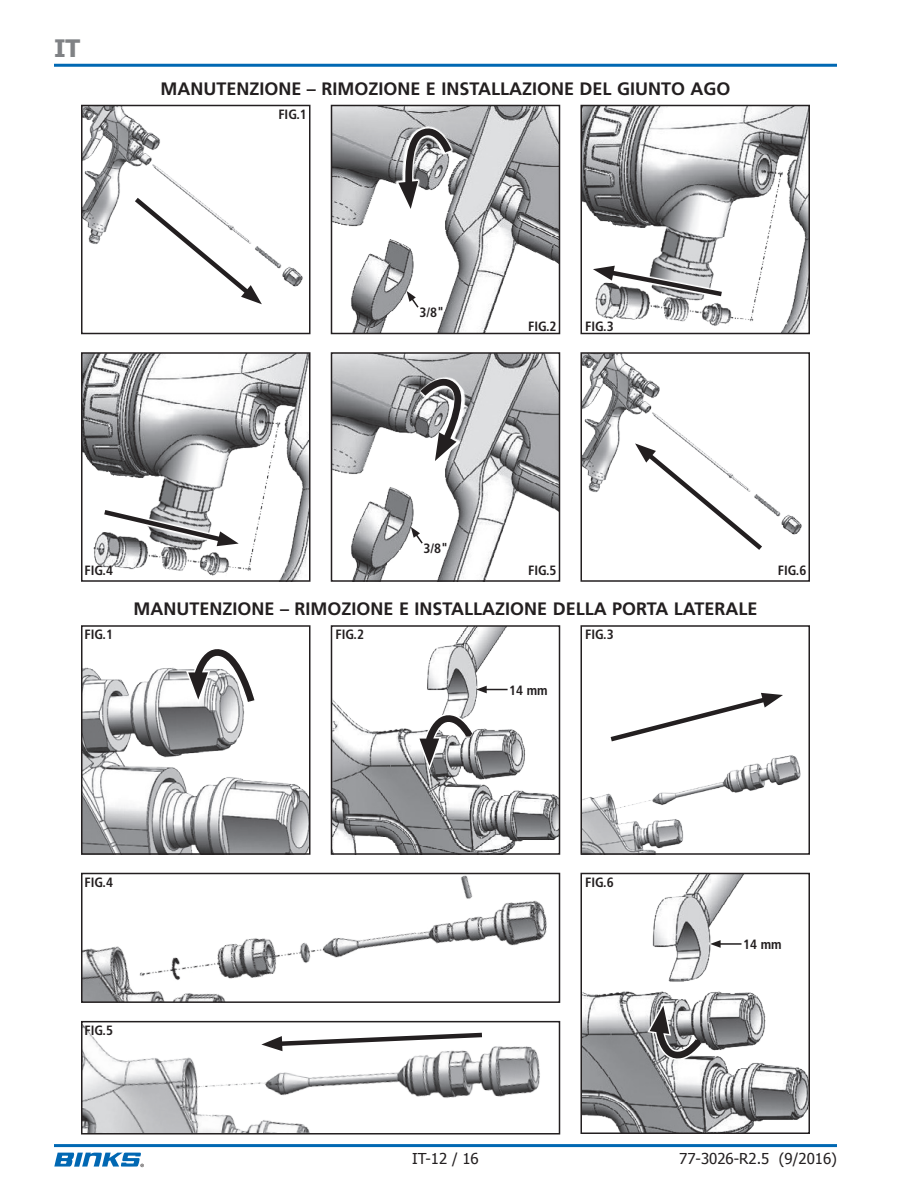
<style>
.page{position:relative;width:918px;height:1188px;background:#fff}
.page>*{position:absolute;margin:0;border:0;box-sizing:border-box;transform-origin:0 0}
.t1{font:700 24px "Tahoma";color:#808285}
.subhead1{font:700 18px "Frutiger";color:#231f20}
.t2{font:15px "Tahoma";color:#231f20}
.t3{font:700 condensed 13.5px "Frutiger";color:#231f20}
</style>
<div class="page">
<hr style="left:54px;top:64px;width:783px;height:3px;background:#0168b3">
<hr style="left:54px;top:1144px;width:783px;height:3px;background:#0168b3">
<svg style="left:54px;top:1153px;width:90px;height:14px"></svg>
<img style="left:583px;top:108px;width:224px;height:223px">
<div style="left:580px;top:105px;width:230px;height:229px;border:2px solid #231f20"></div>
<img style="left:84px;top:108px;width:219px;height:179px">
<div style="left:81px;top:105px;width:229px;height:229px;border:2px solid #231f20"></div>
<img style="left:334px;top:108px;width:223px;height:223px">
<div style="left:331px;top:105px;width:229px;height:229px;border:2px solid #231f20"></div>
<img style="left:84px;top:355px;width:223px;height:224px">
<div style="left:81px;top:352px;width:229px;height:230px;border:2px solid #231f20"></div>
<img style="left:334px;top:355px;width:223px;height:224px">
<div style="left:331px;top:352px;width:229px;height:230px;border:2px solid #231f20"></div>
<img style="left:84px;top:667px;width:223px;height:185px">
<div style="left:81px;top:625px;width:229px;height:230px;border:2px solid #231f20"></div>
<img style="left:334px;top:628px;width:223px;height:224px">
<div style="left:331px;top:625px;width:229px;height:230px;border:2px solid #231f20"></div>
<img style="left:583px;top:755px;width:218px;height:97px">
<div style="left:580px;top:625px;width:230px;height:230px;border:2px solid #231f20"></div>
<img style="left:84px;top:876px;width:463px;height:124px">
<div style="left:81px;top:873px;width:479px;height:130px;border:2px solid #231f20"></div>
<img style="left:583px;top:876px;width:224px;height:255px">
<div style="left:580px;top:873px;width:230px;height:261px;border:2px solid #231f20"></div>
<svg style="left:610px;top:693px;width:173px;height:49px"></svg>
<svg style="left:130px;top:193px;width:132px;height:111px"></svg>
<svg style="left:378px;top:119px;width:92px;height:93px"></svg>
<svg style="left:591px;top:264px;width:133px;height:34px"></svg>
<svg style="left:593px;top:266px;width:134px;height:33px"></svg>
<svg style="left:391px;top:367px;width:97px;height:97px"></svg>
<svg style="left:186px;top:649px;width:70px;height:55px"></svg>
<svg style="left:417px;top:713px;width:59px;height:57px"></svg>
<svg style="left:647px;top:1001px;width:59px;height:60px"></svg>
<img style="left:84px;top:1025px;width:456px;height:107px">
<div style="left:81px;top:1021px;width:479px;height:114px;border:2px solid #231f20"></div>
<svg style="left:261px;top:1030px;width:226px;height:21px"></svg>
<img style="left:583px;top:355px;width:219px;height:180px">
<div style="left:580px;top:352px;width:230px;height:230px;border:2px solid #231f20"></div>
<svg style="left:635px;top:443px;width:132px;height:107px"></svg>
<svg style="left:407px;top:291px;width:13px;height:18px"></svg>
<svg style="left:411px;top:527px;width:13px;height:18px"></svg>
<svg style="left:476px;top:686px;width:32px;height:7px"></svg>
<hr style="left:718px;top:943px;width:24px;height:2px;background:#231f20">
<svg style="left:710px;top:940px;width:11px;height:8px"></svg>
<svg style="left:102px;top:508px;width:138px;height:40px"></svg>
<svg style="left:99px;top:507px;width:140px;height:39px"></svg>
<h1 class="t1" style="left:54px;top:33px;width:28px">IT</h1>
<p class="subhead1" style="left:160px;top:78px;width:572px">MANUTENZIONE – RIMOZIONE E INSTALLAZIONE DEL GIUNTO AGO</p>
<p class="t3" style="left:278px;top:107px;width:30px">FIG.1</p>
<p class="t3" style="left:419px;top:305px;width:26px">3/8"</p>
<p class="t3" style="left:528px;top:318px;width:30px">FIG.2</p>
<p class="t3" style="left:585px;top:318px;width:30px">FIG.3</p>
<p class="t3" style="left:424px;top:541px;width:26px">3/8"</p>
<p class="t3" style="left:85px;top:562px;width:30px">FIG.4</p>
<p class="t3" style="left:528px;top:562px;width:30px">FIG.5</p>
<p class="subhead1" style="left:134px;top:598px;width:626px">MANUTENZIONE – RIMOZIONE E INSTALLAZIONE DELLA PORTA LATERALE</p>
<p class="t3" style="left:85px;top:626px;width:30px">FIG.1</p>
<p class="t3" style="left:336px;top:626px;width:30px">FIG.2</p>
<p class="t3" style="left:585px;top:626px;width:30px">FIG.3</p>
<p class="t3" style="left:509px;top:682px;width:40px">14 mm</p>
<p class="t3" style="left:778px;top:562px;width:30px">FIG.6</p>
<p class="t3" style="left:85px;top:875px;width:30px">FIG.4</p>
<p class="t3" style="left:585px;top:875px;width:30px">FIG.6</p>
<p class="t3" style="left:85px;top:1023px;width:30px">FIG.5</p>
<p class="t3" style="left:743px;top:936px;width:40px">14 mm</p>
<p class="t2" style="left:412px;top:1149px;width:68px">IT-12 / 16</p>
<p class="t2" style="left:679px;top:1149px;width:159px">77-3026-R2.5 (9/2016)</p>
</div>
